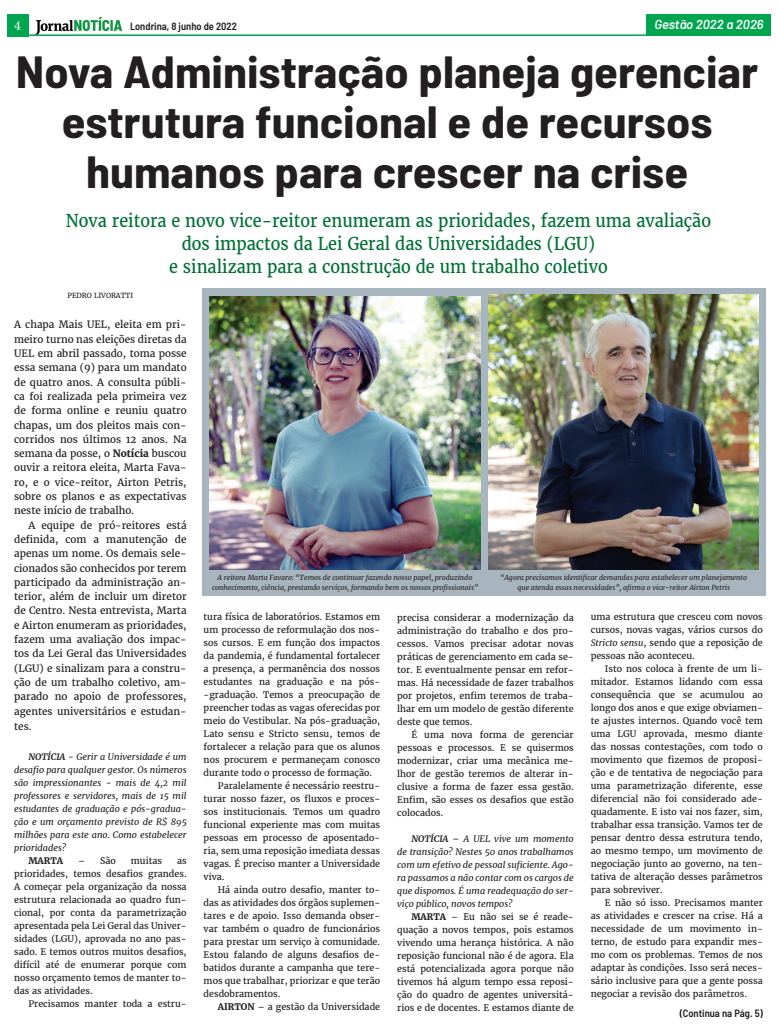
<style>
.page{position:relative;width:777px;height:1035px;background:#fff}
.page>*{position:absolute;margin:0;border:0;box-sizing:border-box;transform-origin:0 0}
.t1{font:700 semi-condensed 44px/50px "Barlow";color:#231f20;text-align:center;scale:1.1 1}
.t2{font:17.5px/23px "Merriweather";color:#007236;text-align:center;scale:.93 1}
.t3{font:14px "Minion Pro";color:#fff}
.t4{font:italic 600 13px "Barlow";color:#fff}
.t5{font:600 semi-condensed 10.5px "Barlow";color:#231f20}
.t6{font:10px/14.4px "Merriweather";color:#231f20;text-align:justify}
.t7{font:9px/13px "Merriweather";color:#231f20;text-align:justify}
.t8{font:italic 9px/13px "Merriweather";color:#231f20;text-align:justify}
.t9{font:700 9px "Merriweather";color:#231f20}
.t10{font:italic 7px/10px "Merriweather";color:#231f20;text-align:center}
.t11{font:7px "Merriweather";color:#231f20}
.s1{font-weight:700}
.s2{font-style:italic}
</style>
<div class="page">
<div style="left:202px;top:288px;width:564px;height:308px;background:#a7b6be"></div>
<img style="left:36px;top:17px;width:85px;height:17px">
<div style="left:7px;top:14px;width:22px;height:23px;background:#00a54f"></div>
<hr style="left:8px;top:34px;width:755px;height:2px;background:#00a54f">
<div style="left:646px;top:14px;width:124px;height:21px;background:#00a54f"></div>
<img style="left:209px;top:296px;width:271px;height:274px">
<img style="left:488px;top:295px;width:270px;height:275px">
<h3 class="t3" style="left:14px;top:17px;width:8px">4</h3>
<p class="t5" style="left:130px;top:19px;width:108px">Londrina, 8 junho de 2022</p>
<h3 class="t4" style="left:654px;top:15px;width:111px">Gestão 2022 a 2026</h3>
<h1 class="t1" style="left:16px;top:44px;width:676px">Nova Administração planeja gerenciar estrutura funcional e de recursos humanos para crescer na crise</h1>
<h2 class="t2" style="left:66px;top:209px;width:695px">Nova reitora e novo vice-reitor enumeram as prioridades, fazem uma avaliação dos impactos da Lei Geral das Universidades (LGU)<br>e sinalizam para a construção de um trabalho coletivo</h2>
<p class="t11" style="left:67px;top:291px;width:67px">PEDRO LIVORATTI</p>
<p class="t6" style="left:14px;top:318px;width:174px">A chapa Mais UEL, eleita em pri&shy;meiro turno nas eleições diretas da UEL em abril passado, toma posse essa semana (9) para um mandato de quatro anos. A consulta públi&shy;ca foi realizada pela primeira vez de forma online e reuniu quatro chapas, um dos pleitos mais con&shy;corridos nos últimos 12 anos. Na semana da posse, o <span class="s1">Notícia</span> buscou ouvir a reitora eleita, Marta Fava&shy;ro, e o vice-reitor, Airton Petris, sobre os planos e as expectativas neste início de trabalho.</p>
<p class="t6" style="left:14px;top:518px;width:174px;text-indent:14px">A equipe de pró-reitores está definida, com a manutenção de apenas um nome. Os demais sele&shy;cionados são conhecidos por terem participado da administração an&shy;terior, além de incluir um diretor de Centro. Nesta entrevista, Marta e Airton enumeram as prioridades, fazem uma avaliação dos impac&shy;tos da Lei Geral das Universidades (LGU) e sinalizam para a constru&shy;ção de um trabalho coletivo, am&shy;parado no apoio de professores, agentes universitários e estudan&shy;tes.</p>
<p class="t10" style="left:212px;top:572px;width:267px">A reitora Marta Favaro: “Temos de continuar fazendo nosso papel, produzindo conhecimento, ciência, prestando serviços, formando bem os nossos profissionais”</p>
<p class="t10" style="left:500px;top:572px;width:248px">“Agora precisamos identificar demandas para estabelecer um planejamento que atenda essas necessidades”, afirma o vice-reitor Airton Petris</p>
<p class="t7" style="left:204px;top:610px;width:178px">tura física de laboratórios. Estamos em</p>
<p class="t7" style="left:204px;top:623px;width:178px">um processo de reformulação dos nos-</p>
<p class="t7" style="left:204px;top:636px;width:178px">sos cursos. E em função dos impactos</p>
<p class="t7" style="left:204px;top:649px;width:178px">da pandemia, é fundamental fortalecer</p>
<p class="t7" style="left:204px;top:662px;width:178px">a presença, a permanência dos nossos</p>
<p class="t7" style="left:204px;top:675px;width:178px">estudantes na graduação e na pós-</p>
<p class="t7" style="left:204px;top:688px;width:178px">-graduação. Temos a preocupação de</p>
<p class="t7" style="left:204px;top:701px;width:178px">preencher todas as vagas oferecidas por</p>
<p class="t7" style="left:204px;top:714px;width:178px">meio do Vestibular. Na pós-graduação,</p>
<p class="t7" style="left:204px;top:727px;width:178px">Lato sensu e Stricto sensu, temos de</p>
<p class="t7" style="left:204px;top:740px;width:178px">fortalecer a relação para que os alunos</p>
<p class="t7" style="left:204px;top:753px;width:178px">nos procurem e permaneçam conosco</p>
<p class="t7" style="left:204px;top:766px;width:170px">durante todo o processo de formação.</p>
<p class="t7" style="left:218px;top:779px;width:164px">Paralelamente é necessário reestru-</p>
<p class="t7" style="left:204px;top:792px;width:178px">turar nosso fazer, os fluxos e proces-</p>
<p class="t7" style="left:204px;top:805px;width:178px">sos institucionais. Temos um quadro</p>
<p class="t7" style="left:204px;top:818px;width:178px">funcional experiente mas com muitas</p>
<p class="t7" style="left:204px;top:831px;width:178px">pessoas em processo de aposentado-</p>
<p class="t7" style="left:204px;top:844px;width:178px">ria, sem uma reposição imediata dessas</p>
<p class="t7" style="left:204px;top:857px;width:178px">vagas. É preciso manter a Universidade</p>
<p class="t7" style="left:204px;top:870px;width:22px">viva.</p>
<p class="t7" style="left:218px;top:883px;width:164px">Há ainda outro desafio, manter to-</p>
<p class="t7" style="left:204px;top:896px;width:178px">das as atividades dos órgãos suplemen-</p>
<p class="t7" style="left:204px;top:909px;width:178px">tares e de apoio. Isso demanda obser-</p>
<p class="t7" style="left:204px;top:922px;width:178px">var também o quadro de funcionários</p>
<p class="t7" style="left:204px;top:935px;width:178px">para prestar um serviço à comunidade.</p>
<p class="t7" style="left:204px;top:948px;width:178px">Estou falando de alguns desafios de-</p>
<p class="t7" style="left:204px;top:961px;width:178px">batidos durante a campanha que tere-</p>
<p class="t7" style="left:204px;top:974px;width:178px">mos que trabalhar, priorizar e que terão</p>
<p class="t7" style="left:204px;top:987px;width:78px">desdobramentos.</p>
<p class="t7" style="left:218px;top:1000px;width:164px"><span class="s1">AIRTON</span> – a gestão da Universidade</p>
<p class="t7" style="left:397px;top:611px;width:178px">precisa considerar a modernização da administração do trabalho e dos pro&shy;cessos. Vamos precisar adotar novas práticas de gerenciamento em cada se&shy;tor. E eventualmente pensar em refor&shy;mas. Há necessidade de fazer trabalhos por projetos, enfim teremos de traba&shy;lhar em um modelo de gestão diferente deste que temos.</p>
<p class="t7" style="left:397px;top:728px;width:178px;text-indent:14px">É uma nova forma de gerenciar pessoas e processos. E se quisermos modernizar, criar uma mecânica me&shy;lhor de gestão teremos de alterar in&shy;clusive a forma de fazer essa gestão.<br>Enfim, são esses os desafios que estão colocados.</p>
<p class="t8" style="left:397px;top:831px;width:178px;text-indent:14px"><span class="s1">NOTÍCIA</span> – A UEL vive um momento de transição? Nestes 50 anos trabalhamos com um efetivo de pessoal suficiente. Ago&shy;ra passamos a não contar com os cargos de que dispomos. É uma readequação do ser&shy;viço público, novos tempos?</p>
<p class="t7" style="left:397px;top:910px;width:178px;text-indent:14px"><span class="s1">MARTA</span> – Eu não sei se é reade&shy;quação a novos tempos, pois estamos vivendo uma herança histórica. A não reposição funcional não é de agora. Ela está potencializada agora porque não tivemos há algum tempo essa reposi&shy;ção do quadro de agentes universitá&shy;rios e de docentes. E estamos diante de</p>
<p class="t7" style="left:591px;top:611px;width:174px">uma estrutura que cresceu com novos cursos, novas vagas, vários cursos do <span class="s2">Stricto sensu</span>, sendo que a reposição de pessoas não aconteceu.</p>
<p class="t7" style="left:591px;top:662px;width:174px;text-indent:14px">Isto nos coloca à frente de um li&shy;mitador. Estamos lidando com essa consequência que se acumulou ao longo dos anos e que exige obviamen&shy;te ajustes internos. Quando você tem uma LGU aprovada, mesmo diante das nossas contestações, com todo o movimento que fizemos de proposi&shy;ção e de tentativa de negociação para uma parametrização diferente, esse diferencial não foi considerado ade&shy;quadamente. E isto vai nos fazer, sim, trabalhar essa transição. Vamos ter de pensar dentro dessa estrutura tendo, ao mesmo tempo, um movimento de negociação junto ao governo, na ten&shy;tativa de alteração desses parâmetros para sobreviver.</p>
<p class="t7" style="left:591px;top:896px;width:174px;text-indent:14px">E não só isso. Precisamos manter as atividades e crescer na crise. Há a necessidade de um movimento in&shy;terno, de estudo para expandir mes&shy;mo com os problemas. Temos de nos adaptar às condições. Isso será neces&shy;sário inclusive para que a gente possa negociar a revisão dos parâmetros.</p>
<p class="t8" style="left:14px;top:749px;width:174px;text-indent:14px"><span class="s1">NOTÍCIA</span> - Gerir a Universidade é um desafio para qualquer gestor. Os números são impressionantes - mais de 4,2 mil professores e servidores, mais de 15 mil estudantes de graduação e pós-gradua&shy;ção e um orçamento previsto de R$ 895 milhões para este ano. Como estabelecer prioridades?</p>
<p class="t9" style="left:28px;top:854px;width:36px">MARTA</p>
<p class="t7" style="left:78px;top:854px;width:39px">– São</p>
<p class="t7" style="left:131px;top:854px;width:33px">muitas</p>
<p class="t7" style="left:14px;top:854px;width:174px;text-indent:163px">as prioridades, temos desafios grandes.<br>A começar pela organização da nossa estrutura relacionada ao quadro fun&shy;cional, por conta da parametrização apresentada pela Lei Geral das Univer&shy;sidades (LGU), aprovada no ano pas&shy;sado. E temos outros muitos desafios, difícil até de enumerar porque com nosso orçamento temos de manter to&shy;das as atividades.</p>
<p class="t7" style="left:28px;top:997px;width:160px">Precisamos manter toda a estru-</p>
<p class="t5" style="left:680px;top:1005px;width:85px">(Continua na Pág. 5)</p>
</div>
